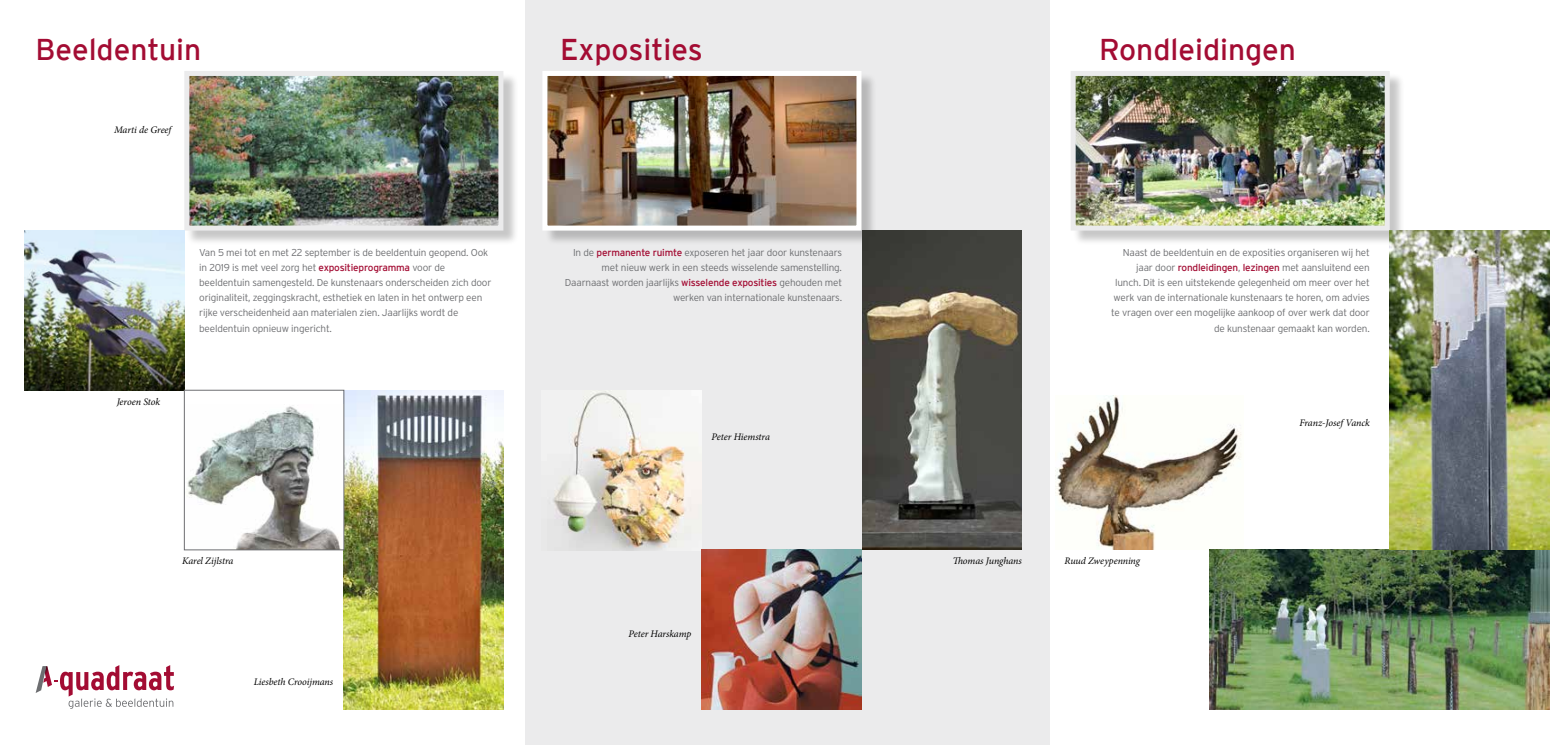
<style>
.page{position:relative;width:1567px;height:745px;background:#fff}
.page>*{position:absolute;margin:0;border:0;box-sizing:border-box;transform-origin:0 0}
.t1{font:30px "Interstate";color:#a30c33}
.t2{font:300 10px/15px "Interstate";letter-spacing:-.02em;color:#6d6e71;text-align:right}
.t3{font:italic 10px "Minion Pro";letter-spacing:-.01em;color:#000}
.s1{font-weight:400;color:#a30c33}
</style>
<div class="page">
<div style="left:524px;top:0;width:525px;height:744px;background:#ebebec"></div>
<div style="left:1072px;top:73px;width:332px;height:173px;background:#000;opacity:.22"></div>
<img style="left:1076px;top:77px;width:307px;height:147px">
<div style="left:1070px;top:71px;width:319px;height:159px;border:5px solid #ebebec"></div>
<div style="left:544px;top:73px;width:333px;height:173px;background:#000;opacity:.22"></div>
<img style="left:548px;top:77px;width:307px;height:147px">
<div style="left:542px;top:71px;width:319px;height:159px;border:5px solid #fff"></div>
<div style="left:186px;top:73px;width:333px;height:173px;background:#000;opacity:.22"></div>
<img style="left:190px;top:77px;width:307px;height:147px">
<div style="left:184px;top:71px;width:319px;height:159px;border:5px solid #ebebec"></div>
<img style="left:25px;top:230px;width:159px;height:160px">
<img style="left:344px;top:390px;width:159px;height:319px">
<img style="left:187px;top:406px;width:153px;height:141px">
<div style="left:184px;top:390px;width:160px;height:159px;border:1px solid #6d6e71"></div>
<img style="left:1055px;top:395px;width:187px;height:154px">
<img style="left:1209px;top:549px;width:339px;height:160px">
<img style="left:1389px;top:230px;width:159px;height:319px">
<img style="left:553px;top:390px;width:148px;height:160px">
<img style="left:702px;top:549px;width:159px;height:160px">
<img style="left:862px;top:230px;width:159px;height:319px">
<svg style="left:36px;top:665px;width:138px;height:43px"></svg>
<h1 class="t1" style="left:35px;top:32px;width:167px">Beeldentuin</h1>
<h1 class="t1" style="left:560px;top:32px;width:144px">Exposities</h1>
<h1 class="t1" style="left:1098px;top:32px;width:198px">Rondleidingen</h1>
<p class="t3" style="left:114px;top:122px;width:59px">Marti de Greef</p>
<p class="t3" style="left:117px;top:394px;width:45px">Jeroen Stok</p>
<p class="t2" style="left:199px;top:245px;width:294px;text-align:left">Van 5 mei tot en met 22 september is de beeldentuin geopend. Ook in 2019 is met veel zorg het <span class="s1">expositieprogramma</span> voor de beeldentuin samengesteld. De kunstenaars onderscheiden zich door originaliteit, zeggingskracht, esthetiek en laten in het ontwerp een rijke verscheidenheid aan materialen zien. Jaarlijks wordt de beeldentuin opnieuw ingericht.</p>
<p class="t2" style="left:565px;top:245px;width:278px">In de <span class="s1">permanente ruimte</span> exposeren het jaar door kunstenaars met nieuw werk in een steeds wisselende samenstelling.<br>Daarnaast worden jaarlijks <span class="s1">wisselende exposities</span> gehouden met werken van internationale kunstenaars.</p>
<p class="t3" style="left:711px;top:430px;width:60px">Peter Hiemstra</p>
<p class="t3" style="left:182px;top:554px;width:53px">Karel Zijlstra</p>
<p class="t3" style="left:254px;top:674px;width:81px">Liesbeth Crooijmans</p>
<p class="t3" style="left:628px;top:626px;width:64px">Peter Harskamp</p>
<p class="t2" style="left:1111px;top:245px;width:260px">Naast de beeldentuin en de exposities organiseren wij het jaar door <span class="s1">rondleidingen</span>, <span class="s1">lezingen</span> met aansluitend een lunch. Dit is een uitstekende gelegenheid om meer over het werk van de internationale kunstenaars te horen, om advies te vragen over een mogelijke aankoop of over werk dat door de kunstenaar gemaakt kan worden.</p>
<p class="t3" style="left:1299px;top:416px;width:72px">Franz-Josef Vanck</p>
<p class="t3" style="left:952px;top:554px;width:71px">Thomas Junghans</p>
<p class="t3" style="left:1064px;top:554px;width:77px">Ruud Zweypenning</p>
</div>
